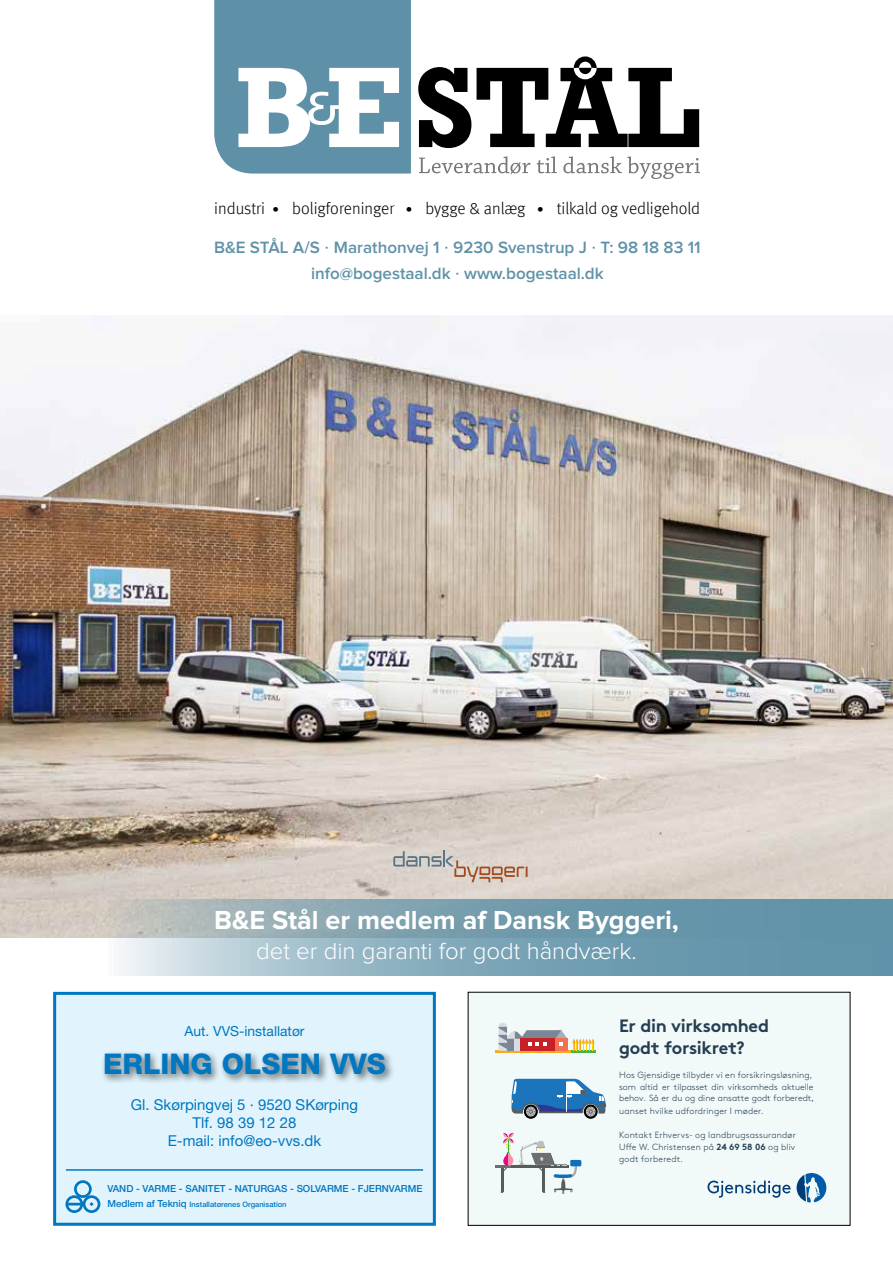
<style>
.page{position:relative;width:893px;height:1263px;background:#fff}
.page>*{position:absolute;margin:0;border:0;box-sizing:border-box;transform-origin:0 0}
.t1{font:800 28.5px "Helvetica Neue LT Std";color:#0077c0}
.t2{font:700 27px "Proxima Nova";color:#fff}
.t3{font:300 24px "Proxima Nova";color:#fff}
.t4{font:700 17.85px/22.4px "Gjen Brown OT";letter-spacing:-.02em;color:#243f53}
.t5{font:600 16.95px/25.8px "Proxima Nova";color:#5f92a8;text-align:center}
.t6{font:300 16.8px "Meta Offc";letter-spacing:-.005em;color:#000}
.t7{font:15px/18px "Helvetica Neue LT Std";color:#0077c0;text-align:center}
.t8{font:13.8px "Helvetica Neue LT Std";color:#0077c0}
.t9{font:500 9.75px "Helvetica Neue LT Std";color:#0077c0}
.t10{font:300 9px/11.6px "Gjen Brown OT";letter-spacing:.015em;color:#243f53;text-align:justify}
.t11{font:500 7.5px "Helvetica Neue LT Std";color:#0077c0}
.s1{font-family:"Helvetica Neue LT Std";font-weight:400;font-size:13.05px}
.s2{font-family:"Helvetica Neue LT Std";font-weight:400}
.s3{font-size:9.75px}
.s4{font-family:"Minion Pro";font-weight:400}
.s5{font-family:"Gjen Brown OT Bold Alt";font-weight:400}
</style>
<div class="page">
<img style="left:0;top:316px;width:893px;height:622px">
<svg style="left:214px;top:0;width:197px;height:174px"></svg>
<div style="left:574px;top:56px;width:23px;height:23px;border:5px solid #000;border-radius:50%"></div>
<svg style="left:418px;top:63px;width:281px;height:85px"></svg>
<svg style="left:419px;top:156px;width:111px;height:18px"></svg>
<svg style="left:537px;top:156px;width:20px;height:17px"></svg>
<svg style="left:563px;top:156px;width:137px;height:23px"></svg>
<div style="left:53px;top:992px;width:383px;height:234px;background:#e1f4fd"></div>
<hr style="left:66px;top:1169px;width:357px;height:2px;background:#0077c0">
<svg style="left:65px;top:1180px;width:35px;height:33px"></svg>
<div style="left:101px;top:1049px;width:294px;height:36px;background:#000;opacity:.55"></div>
<div style="left:53px;top:992px;width:383px;height:234px;border:3px solid #0077c0"></div>
<svg style="left:108px;top:900px;width:785px;height:76px;background:#84a8b7"></svg>
<svg style="left:393px;top:850px;width:135px;height:32px;background:#ccbfb7"></svg>
<div style="left:468px;top:992px;width:382px;height:233px;background:#f2f9f9"></div>
<svg style="left:797px;top:1173px;width:29px;height:29px"></svg>
<svg style="left:707px;top:1180px;width:83px;height:18px"></svg>
<hr style="left:495px;top:1051px;width:76px;height:2px;background:#f9a91a">
<hr style="left:571px;top:1051px;width:25px;height:2px;background:#44b649">
<svg style="left:498px;top:1022px;width:96px;height:29px"></svg>
<svg style="left:511px;top:1079px;width:95px;height:40px"></svg>
<svg style="left:495px;top:1133px;width:86px;height:61px"></svg>
<div style="left:468px;top:992px;width:382px;height:234px;border:1px solid #000"></div>
<h3 class="t6" style="left:214px;top:199px;width:487px">industri <span class="s1">•</span> boligforeninger <span class="s1">•</span> bygge &amp; anlæg <span class="s1">•</span> tilkald og vedligehold</h3>
<h3 class="t5" style="left:214px;top:235px;width:488px">B&amp;E STÅL A/S <span class="s2">·</span> Marathonvej 1 <span class="s2">·</span> 9230 Svenstrup J <span class="s2">·</span> T: 98 18 83 11 info@bogestaal.dk <span class="s2">·</span> www.bogestaal.dk</h3>
<h2 class="t2" style="left:214px;top:908px;width:466px">B&amp;E Stål er medlem af Dansk Byggeri,</h2>
<h3 class="t3" style="left:256px;top:940px;width:382px">det er din garanti for godt håndværk.</h3>
<h3 class="t8" style="left:184px;top:1022px;width:122px">Aut. VVS-installatør</h3>
<h1 class="t1" style="left:103px;top:1047px;width:284px">ERLING OLSEN VVS</h1>
<h3 class="t7" style="left:131px;top:1095px;width:229px">Gl. Skørpingvej 5 · 9520 SKørping<br>Tlf. 98 39 12 28<br>E-mail: info@eo-vvs.dk</h3>
<p class="t9" style="left:107px;top:1183px;width:317px">VAND - VARME - SANITET - NATURGAS - SOLVARME - FJERNVARME</p>
<p class="t11" style="left:107px;top:1200px;width:181px"><span class="s3">Medlem af Tekniq</span> Installatørenes Organisation</p>
<h3 class="t4" style="left:619px;top:1012px;width:151px">Er din virksomhed godt forsikret?</h3>
<p class="t10" style="left:619px;top:1068px;width:196px">Hos Gjensidige tilbyder vi en forsikringsløsning, som altid er tilpasset din virksomheds aktuelle behov. Så er du og dine ansatte godt forberedt<span class="s4">,</span></p>
<p class="t10" style="left:619px;top:1104px;width:146px">uanset hvilke udfordringer I møder.</p>
<p class="t10" style="left:619px;top:1128px;width:178px;line-height:12px">Kontakt Erhvervs- og landbrugsassurandør Uffe W. Christensen på <span class="s5">24 69 58 06</span> og bliv godt forberedt.</p>
</div>
